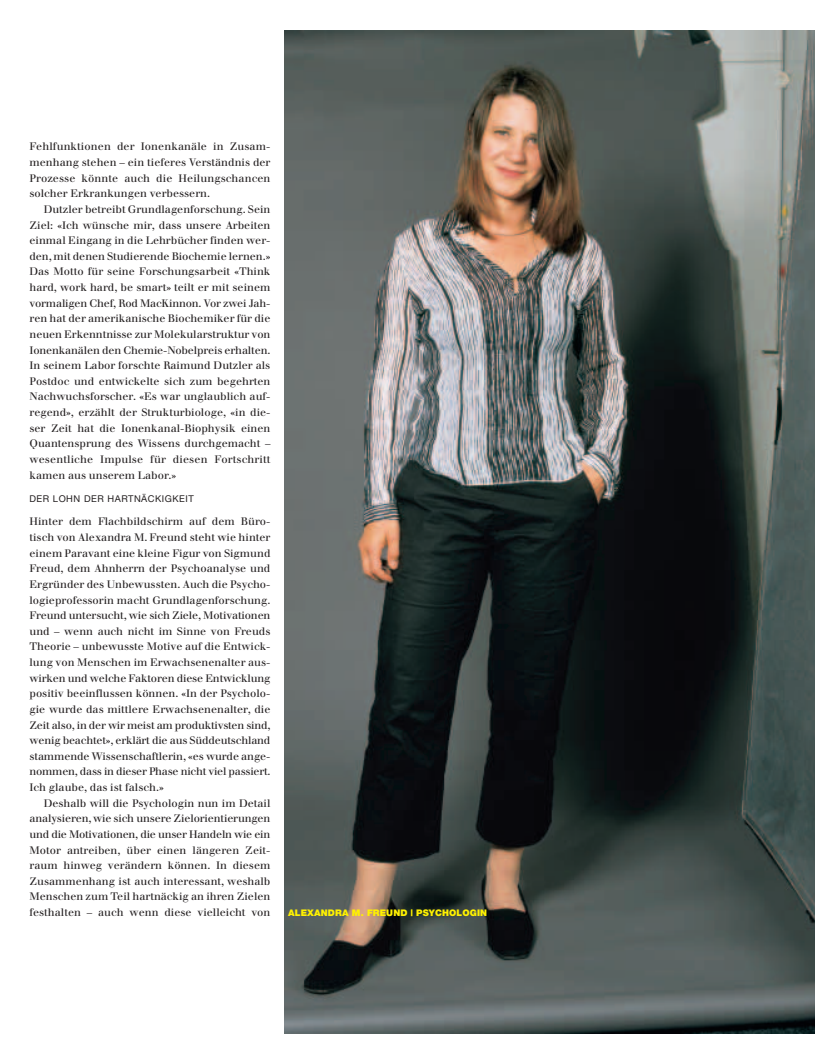
<style>
.page{position:relative;width:815px;height:1063px;background:#fff}
.page>*{position:absolute;margin:0;border:0;box-sizing:border-box;transform-origin:0 0}
.t1{font:10.62px/15.6px "Walbaum";color:#231f20;text-align:justify}
.t2{font:9.38px "Helvetica Neue";letter-spacing:.055em;color:#231f20}
.t3{font:900 9.12px "Helvetica Neue";letter-spacing:.015em;color:#fff101}
</style>
<div class="page">
<img style="left:285px;top:30px;width:530px;height:1003px">
<p class="t1" style="left:30px;top:140px;width:242px">Fehlfunktionen der Ionenkanäle in Zusam&shy;menhang stehen – ein tieferes Verständnis der Prozesse könnte auch die Heilungschancen solcher Erkrankungen verbessern.</p>
<p class="t1" style="left:30px;top:202px;width:242px;text-indent:14px">Dutzler betreibt Grundlagenforschung. Sein Ziel: «Ich wünsche mir, dass unsere Arbeiten einmal Eingang in die Lehrbücher finden wer&shy;den, mit denen Studierende Biochemie lernen.» Das Motto für seine Forschungsarbeit «Think hard, work hard, be smart» teilt er mit seinem vormaligen Chef, Rod MacKinnon. Vor zwei Jah&shy;ren hat der amerikanische Biochemiker für die neuen Erkenntnisse zur Molekularstruktur von Ionenkanälen den Chemie-Nobelpreis erhalten.<br>In seinem Labor forschte Raimund Dutzler als Postdoc und entwickelte sich zum begehrten Nachwuchsforscher. «Es war unglaublich auf&shy;regend», erzählt der Strukturbiologe, «in die&shy;ser Zeit hat die Ionenkanal-Biophysik einen Quantensprung des Wissens durchgemacht – wesentliche Impulse für diesen Fortschritt kamen aus unserem Labor.»</p>
<p class="t2" style="left:30px;top:495px;width:166px">DER LOHN DER HARTNÄCKIGKEIT</p>
<p class="t1" style="left:30px;top:515px;width:242px">Hinter dem Flachbildschirm auf dem Büro&shy;tisch von Alexandra M. Freund steht wie hinter einem Paravant eine kleine Figur von Sigmund Freud, dem Ahnherrn der Psychoanalyse und Ergründer des Unbewussten. Auch die Psycho&shy;logieprofessorin macht Grundlagenforschung.<br>Freund untersucht, wie sich Ziele, Motivationen und – wenn auch nicht im Sinne von Freuds Theorie – unbewusste Motive auf die Entwick&shy;lung von Menschen im Erwachsenenalter aus&shy;wirken und welche Faktoren diese Entwicklung positiv beeinflussen können. «In der Psycholo&shy;gie wurde das mittlere Erwachsenenalter, die Zeit also, in der wir meist am produktivsten sind, wenig beachtet», erklärt die aus Süddeutschland stammende Wissenschaftlerin, «es wurde ange&shy;nommen, dass in dieser Phase nicht viel passiert.<br>Ich glaube, das ist falsch.»</p>
<p class="t1" style="left:30px;top:796px;width:242px;text-indent:14px">Deshalb will die Psychologin nun im Detail analysieren, wie sich unsere Zielorientierungen und die Motivationen, die unser Handeln wie ein Motor antreiben, über einen längeren Zeit&shy;raum hinweg verändern können. In diesem Zusammenhang ist auch interessant, weshalb Menschen zum Teil hartnäckig an ihren Zielen festhalten – auch wenn diese vielleicht von</p>
<p class="t3" style="left:288px;top:910px;width:200px">ALEXANDRA M. FREUND | PSYCHOLOGIN</p>
</div>
